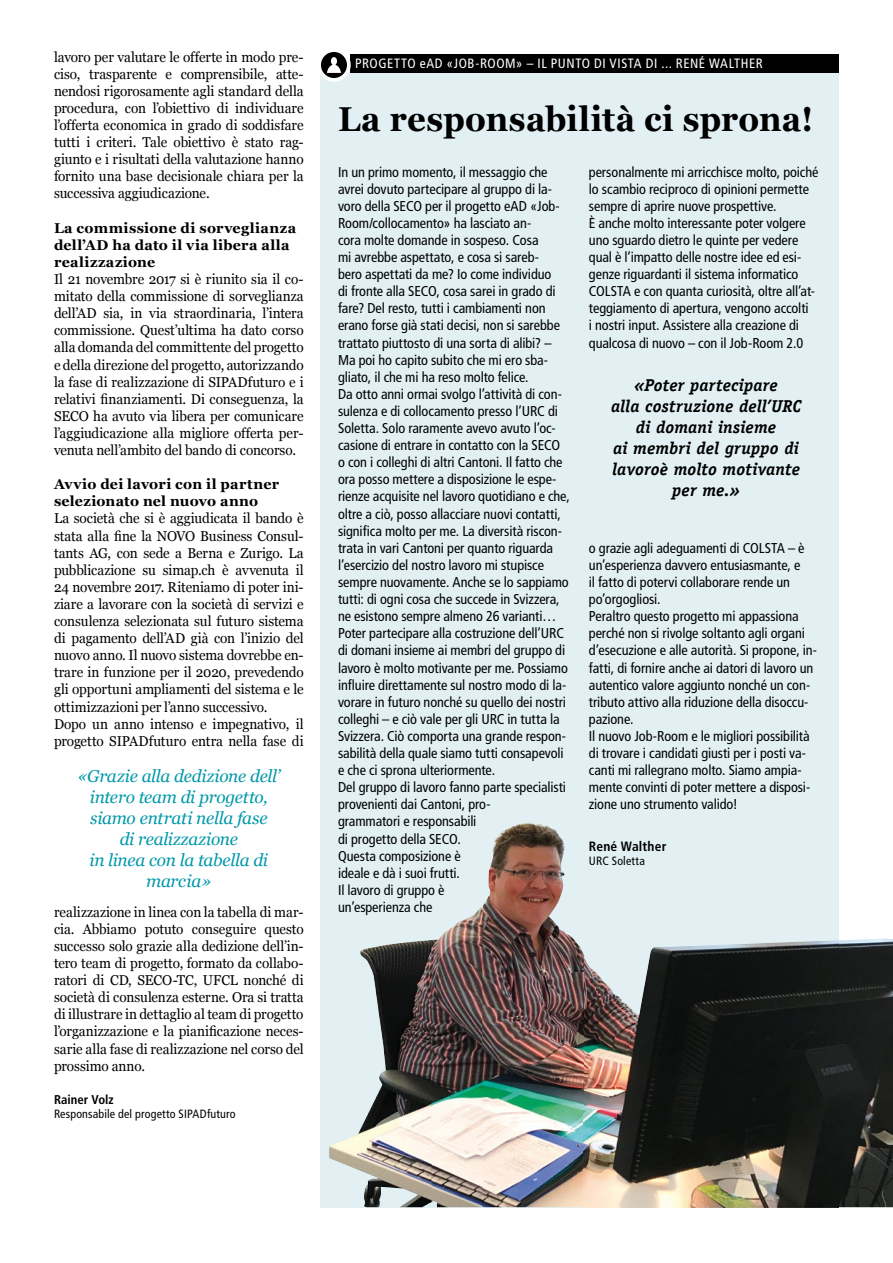
<style>
.page{position:relative;width:893px;height:1263px;background:#fff}
.page>*{position:absolute;margin:0;border:0;box-sizing:border-box;transform-origin:0 0}
.t1{font:700 34.5px "Georgia";letter-spacing:.01em;color:#000;scale:.95 1}
.t2{font:italic 17.25px/21px "Georgia";letter-spacing:-.015em;color:#0098aa;text-align:center}
.t3{font:italic 700 17.25px/21px "Officina Serif Std";letter-spacing:.005em;color:#000;text-align:center}
.t4{font:condensed 14.25px/17.1px "Frutiger LT Std";letter-spacing:-.005em;color:#000}
.t5{font:14.25px/17.1px "Georgia";letter-spacing:-.005em;color:#000;text-align:justify;scale:.95 1}
.t6{font:700 14.25px/17.1px "Georgia";letter-spacing:.02em;color:#000}
.t7{font:condensed 13.5px "Frutiger LT Std";letter-spacing:.04em;color:#fff}
.t8{font:700 condensed 13.5px "Frutiger LT Std";letter-spacing:.015em;color:#000}
.t9{font:700 condensed 12.75px "Frutiger LT Std";color:#000}
.t10{font:condensed 12px "Frutiger LT Std";letter-spacing:.015em;color:#000}
</style>
<div class="page">
<div style="left:321px;top:73px;width:518px;height:1134px;background:#e2f0f4"></div>
<div style="left:351px;top:54px;width:488px;height:19px;background:#000"></div>
<div style="left:317px;top:48px;width:34px;height:34px;background:#fff;border-radius:50%"></div>
<svg style="left:321px;top:52px;width:26px;height:26px"></svg>
<img style="left:839px;top:938px;width:54px;height:269px">
<img style="left:482px;top:822px;width:102px;height:385px">
<img style="left:431px;top:907px;width:51px;height:300px">
<img style="left:329px;top:940px;width:102px;height:267px">
<img style="left:584px;top:940px;width:255px;height:267px">
<p class="t5" style="left:54px;top:48px;width:264px">lavoro per valutare le offerte in modo pre&shy;ciso, trasparente e comprensibile, atte&shy;nendosi rigorosamente agli standard della procedura, con l’obiettivo di individuare l’offerta economica in grado di soddisfare tutti i criteri. Tale obiettivo è stato rag&shy;giunto e i risultati della valutazione hanno fornito una base decisionale chiara per la successiva aggiudicazione.</p>
<p class="t6" style="left:54px;top:219px;width:244px">La commissione di sorveglianza dell’AD ha dato il via libera alla realizzazione</p>
<p class="t5" style="left:54px;top:271px;width:264px">Il 21 novembre 2017 si è riunito sia il co&shy;mitato della commissione di sorveglianza dell’AD sia, in via straordinaria, l’intera commissione. Quest’ultima ha dato corso alla domanda del committente del progetto e della direzione del progetto, autorizzando la fase di realizzazione di SIPADfuturo e i relativi finanziamenti. Di conseguenza, la SECO ha avuto via libera per comunicare l’aggiudicazione alla migliore offerta per&shy;venuta nell’ambito del bando di concorso.</p>
<p class="t6" style="left:54px;top:476px;width:227px">Avvio dei lavori con il partner selezionato nel nuovo anno</p>
<p class="t5" style="left:54px;top:510px;width:264px;text-align:left">La società che si è aggiudicata il bando è stata alla fine la NOVO Business Consul&shy;tants AG, con sede a Berna e Zurigo. La pubblicazione su simap.ch è avvenuta il 24 novembre 2017. Riteniamo di poter ini&shy;ziare a lavorare con la società di servizi e consulenza selezionata sul futuro sistema di pagamento dell’AD già con l’inizio del nuovo anno. Il nuovo sistema dovrebbe en&shy;trare in funzione per il 2020, prevedendo gli opportuni ampliamenti del sistema e le ottimizzazioni per l’anno successivo.<br>Dopo un anno intenso e impegnativo, il progetto SIPADfuturo entra nella fase di</p>
<p class="t2" style="left:77px;top:765px;width:204px">«Grazie alla dedizione dell’ intero team di progetto, siamo entrati nella fase<br>di realizzazione<br>in linea con la tabella di marcia»</p>
<p class="t5" style="left:54px;top:903px;width:264px">realizzazione in linea con la tabella di mar&shy;cia. Abbiamo potuto conseguire questo successo solo grazie alla dedizione dell’in&shy;tero team di progetto, formato da collabo&shy;ratori di CD, SECO-TC, UFCL nonché di società di consulenza esterne. Ora si tratta di illustrare in dettaglio al team di progetto l’organizzazione e la pianificazione neces&shy;sarie alla fase di realizzazione nel corso del prossimo anno.</p>
<p class="t9" style="left:54px;top:1091px;width:61px">Rainer Volz</p>
<p class="t10" style="left:54px;top:1107px;width:183px">Responsabile del progetto SIPADfuturo</p>
<p class="t7" style="left:355px;top:56px;width:409px">PROGETTO eAD «JOB-ROOM» – IL PUNTO DI VISTA DI ... RENÉ WALTHER</p>
<h1 class="t1" style="left:338px;top:97px;width:502px">La responsabilità ci sprona!</h1>
<p class="t4" style="left:338px;top:163px;width:233px">In un primo momento, il messaggio che avrei dovuto partecipare al gruppo di la&shy;voro della SECO per il progetto eAD «Job-Room/collocamento» ha lasciato an-<br>cora molte domande in sospeso. Cosa<br>mi avrebbe aspettato, e cosa si sareb-<br>bero aspettati da me? Io come individuo<br>di fronte alla SECO, cosa sarei in grado di fare? Del resto, tutti i cambiamenti non erano forse già stati decisi, non si sarebbe trattato piuttosto di una sorta di alibi? – Ma poi ho capito subito che mi ero sba&shy;gliato, il che mi ha reso molto felice.<br>Da otto anni ormai svolgo l’attività di con&shy;sulenza e di collocamento presso l’URC di Soletta. Solo raramente avevo avuto l’oc&shy;casione di entrare in contatto con la SECO o con i colleghi di altri Cantoni. Il fatto che ora posso mettere a disposizione le espe&shy;rienze acquisite nel lavoro quotidiano e che, oltre a ciò, posso allacciare nuovi contatti, significa molto per me. La diversità riscon&shy;trata in vari Cantoni per quanto riguarda l’esercizio del nostro lavoro mi stupisce sempre nuovamente. Anche se lo sappiamo tutti: di ogni cosa che succede in Svizzera, ne esistono sempre almeno 26 varianti… Poter partecipare alla costruzione dell’URC di domani insieme ai membri del gruppo di lavoro è molto motivante per me. Possiamo influire direttamente sul nostro modo di la&shy;vorare in futuro nonché su quello dei nostri colleghi – e ciò vale per gli URC in tutta la Svizzera. Ciò comporta una grande respon&shy;sabilità della quale siamo tutti consapevoli e che ci sprona ulteriormente.<br>Del gruppo di lavoro fanno parte specialisti provenienti dai Cantoni, pro-<br>grammatori e responsabili<br>di progetto della SECO.<br>Questa composizione è<br>ideale e dà i suoi frutti.<br>Il lavoro di gruppo è<br>un’esperienza che</p>
<p class="t4" style="left:589px;top:163px;width:231px">persona lmente mi arricchisce molto, poiché lo scambio reciproco di opinioni permette sempre di aprire nuove prospettive.<br>È anche molto interessante poter volgere uno sguardo dietro le quinte per vedere qual è l’impatto delle nostre idee ed esi&shy;genze riguardanti il sistema informatico COLSTA e con quanta curiosità, oltre all’at&shy;teggiamento di apertura, vengono accolti<br>i nostri input. Assistere alla creazione di qualcosa di nuovo – con il Job-Room 2.0</p>
<p class="t3" style="left:611px;top:374px;width:192px">«Poter partecipare<br>alla costruzione dell’URC di domani insieme<br>ai membri del gruppo di lavoroè molto motivante per me.»</p>
<p class="t4" style="left:589px;top:539px;width:230px">o grazie agli adeguamenti di COLSTA – è un’esperienza davvero entusiasmante, e<br>il fatto di potervi collaborare rende un po’orgogliosi.<br>Peraltro questo progetto mi appassiona perché non si rivolge soltanto agli organi d’esecuzione e alle autorità. Si propone, in&shy;fatti, di fornire anche ai datori di lavoro un autentico valore aggiunto nonché un con&shy;tributo attivo alla riduzione della disoccu&shy;pazione.<br>Il nuovo Job-Room e le migliori possibilità di trovare i candidati giusti per i posti va&shy;canti mi rallegrano molto. Siamo ampia&shy;mente convinti di poter mettere a disposi&shy;zione uno strumento valido!</p>
<p class="t8" style="left:589px;top:838px;width:79px">René Walther</p>
<p class="t10" style="left:589px;top:854px;width:58px">URC Soletta</p>
</div>
